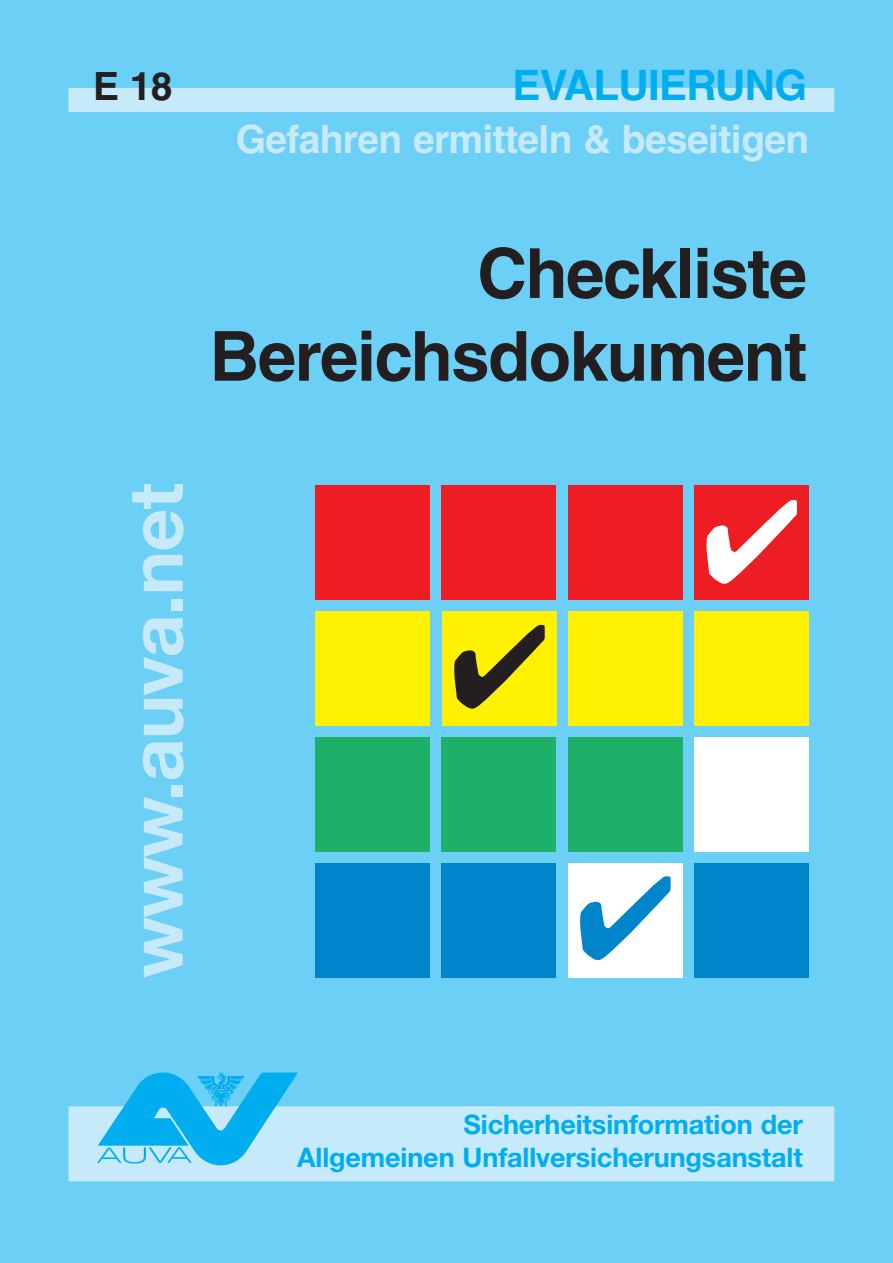
<style>
.page{position:relative;width:893px;height:1263px;background:#fff}
.page>*{position:absolute;margin:0;border:0;box-sizing:border-box;transform-origin:0 0}
.t1{font:700 75px "Helvetica Neue";letter-spacing:-.01em;color:#c6eafa}
.t2{font:700 69px/82.8px "Helvetica";letter-spacing:-.02em;color:#231f20;text-align:right}
.t3{font:700 42px "Helvetica";letter-spacing:-.015em;color:#00aeef}
.t4{font:700 39px "Helvetica";letter-spacing:-.015em;color:#c6eafa}
.t5{font:700 39px "Helvetica";color:#231f20}
.t6{font:700 27px/32.4px "Helvetica Neue";letter-spacing:-.005em;color:#00aeef;text-align:right}
</style>
<div class="page">
<div style="left:0;top:0;width:892px;height:1263px;background:#6bcff6"></div>
<div style="left:68px;top:88px;width:766px;height:24px;background:#c6eafa"></div>
<div style="left:68px;top:1106px;width:766px;height:75px;background:#c6eafa"></div>
<svg style="left:97px;top:1072px;width:201px;height:94px"></svg>
<div style="left:315px;top:485px;width:115px;height:114px;background:#ee1d23"></div>
<div style="left:441px;top:485px;width:115px;height:114px;background:#ee1d23"></div>
<div style="left:567px;top:485px;width:115px;height:114px;background:#ee1d23"></div>
<div style="left:694px;top:485px;width:114px;height:114px;background:#ee1d23"></div>
<div style="left:315px;top:611px;width:115px;height:115px;background:#fff101"></div>
<div style="left:442px;top:611px;width:114px;height:115px;background:#fff101"></div>
<div style="left:567px;top:611px;width:115px;height:115px;background:#fff101"></div>
<div style="left:694px;top:611px;width:114px;height:115px;background:#fff101"></div>
<div style="left:315px;top:737px;width:115px;height:115px;background:#1eb069"></div>
<div style="left:441px;top:737px;width:115px;height:115px;background:#1eb069"></div>
<div style="left:567px;top:737px;width:115px;height:115px;background:#1eb069"></div>
<div style="left:694px;top:737px;width:114px;height:115px;background:#fff"></div>
<div style="left:315px;top:863px;width:115px;height:115px;background:#0084ca"></div>
<div style="left:441px;top:863px;width:115px;height:115px;background:#0084ca"></div>
<div style="left:567px;top:863px;width:115px;height:115px;background:#fff"></div>
<div style="left:694px;top:863px;width:114px;height:115px;background:#0084ca"></div>
<h3 class="t5" style="left:93px;top:72px;width:81px">E 18</h3>
<h3 class="t3" style="left:512px;top:70px;width:296px">EVALUIERUNG</h3>
<h3 class="t4" style="left:236px;top:125px;width:575px">Gefahren ermitteln &amp; beseitigen</h3>
<h2 class="t2" style="left:209px;top:239px;width:599px">Checkliste<br>Bereichsdokument</h2>
<h1 class="t1" style="left:129px;top:978px;width:496px;rotate:-90deg">www.auva.net</h1>
<p class="t6" style="left:297px;top:1111px;width:507px">Sicherheitsinformation der<br>Allgemeinen Unfallversicherungsanstalt</p>
</div>
